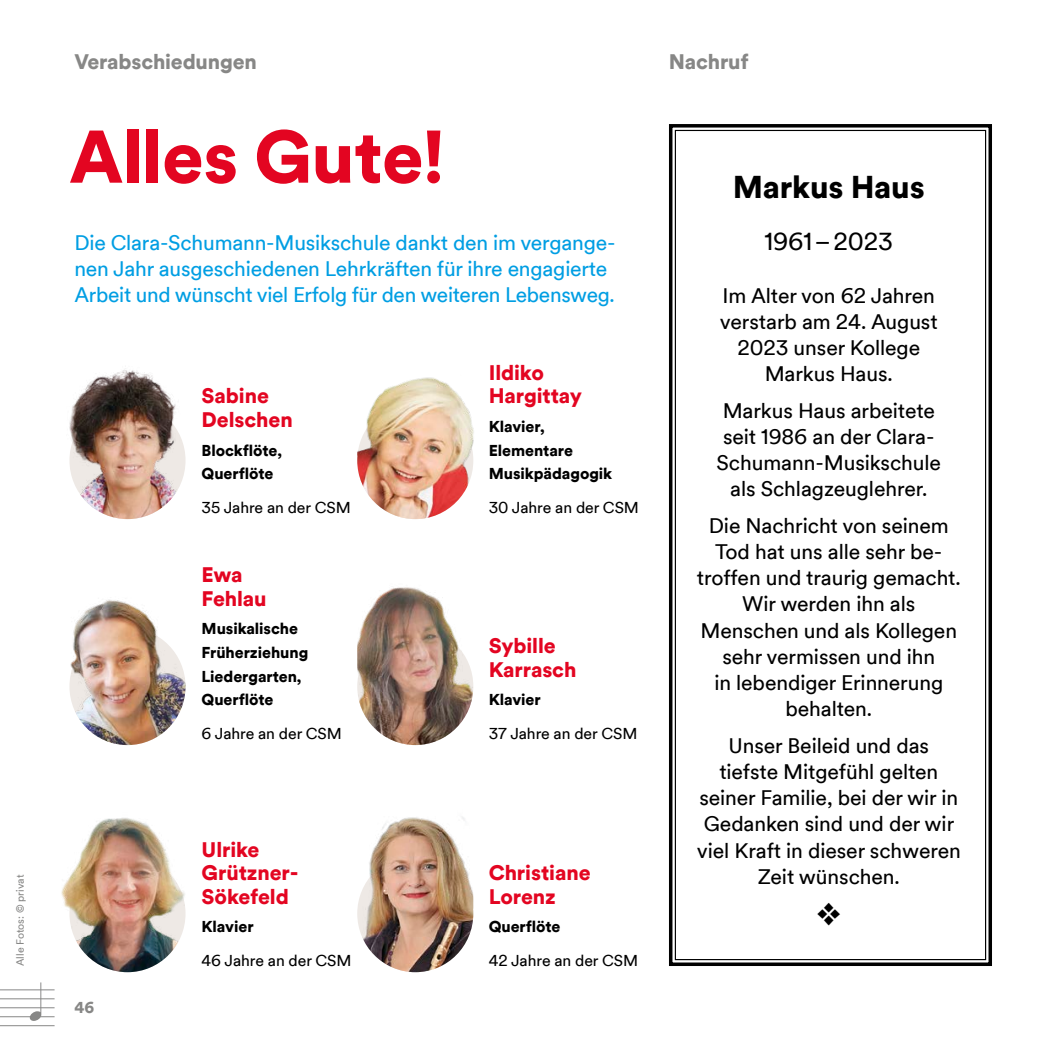
<style>
.page{position:relative;width:1042px;height:1042px;background:#fff}
.page>*{position:absolute;margin:0;border:0;box-sizing:border-box;transform-origin:0 0}
.t1{font:900 73.5px "Duesseldorf Circular TT";letter-spacing:-.01em;color:#e30521}
.t2{font:900 31.5px "Duesseldorf Circular TT";letter-spacing:-.005em;color:#000}
.t3{font:24.5px "Duesseldorf Circular TT";letter-spacing:-.005em;color:#000}
.t4{font:21px/26.2px "Duesseldorf Circular TT";letter-spacing:-.005em;color:#000;text-align:center}
.t5{font:21px/26.2px "Duesseldorf Circular TT";letter-spacing:-.01em;color:#009ee3}
.t6{font:900 21px/23.6px "Duesseldorf Circular TT";letter-spacing:-.005em;color:#e30521}
.t7{font:900 21px "Duesseldorf Circular TT";letter-spacing:-.01em;color:#878786}
.t8{font:900 15.75px/23.6px "Duesseldorf Circular TT";letter-spacing:-.005em;color:#000}
.t9{font:15.75px "Duesseldorf Circular TT";letter-spacing:-.005em;color:#000}
.t10{font:900 15.75px "Duesseldorf Circular TT";color:#878786}
.t11{font:10.5px "Duesseldorf Circular TT";color:#878786}
</style>
<div class="page">
<hr style="left:0;top:989px;width:55px;height:1px;background:#878786">
<hr style="left:0;top:998px;width:55px;height:1px;background:#878786">
<hr style="left:0;top:1007px;width:55px;height:1px;background:#878786">
<hr style="left:0;top:1016px;width:55px;height:1px;background:#878786">
<hr style="left:0;top:1025px;width:55px;height:1px;background:#878786">
<svg style="left:30px;top:982px;width:11px;height:39px"></svg>
<img style="left:69px;top:369px;width:116px;height:150px">
<img style="left:69px;top:599px;width:116px;height:146px">
<img style="left:61px;top:818px;width:124px;height:154px">
<img style="left:357px;top:377px;width:117px;height:142px">
<img style="left:357px;top:587px;width:116px;height:158px">
<img style="left:357px;top:817px;width:116px;height:155px">
<svg style="left:669px;top:124px;width:323px;height:842px"></svg>
<svg style="left:817px;top:903px;width:23px;height:22px"></svg>
<p class="t11" style="left:13px;top:966px;width:93px;rotate:-90deg">Alle Fotos: © privat</p>
<p class="t7" style="left:74px;top:47px;width:184px">Verabschiedungen</p>
<h1 class="t1" style="left:69px;top:106px;width:376px">Alles Gute!</h1>
<p class="t5" style="left:74px;top:228px;width:543px">Die Clara-Schumann-Musikschule dankt den im vergange&shy;nen Jahr ausgeschiedenen Lehrkräften für ihre engagierte<br>Arbeit und wünscht viel Erfolg für den weiteren Lebensweg.</p>
<p class="t10" style="left:74px;top:997px;width:21px">46</p>
<p class="t6" style="left:202px;top:383px;width:93px">Sabine<br>Delschen</p>
<p class="t8" style="left:202px;top:438px;width:82px">Blockflöte,<br>Querflöte</p>
<p class="t9" style="left:202px;top:497px;width:151px">35 Jahre an der CSM</p>
<p class="t6" style="left:202px;top:562px;width:67px">Ewa<br>Fehlau</p>
<p class="t8" style="left:202px;top:616px;width:108px">Musikalische<br>Früherziehung<br>Liedergarten,<br>Querflöte</p>
<p class="t9" style="left:202px;top:723px;width:142px">6 Jahre an der CSM</p>
<p class="t6" style="left:202px;top:836px;width:99px">Ulrike<br>Grützner-<br>Sökefeld</p>
<p class="t8" style="left:202px;top:914px;width:54px">Klavier</p>
<p class="t9" style="left:202px;top:950px;width:152px">46 Jahre an der CSM</p>
<p class="t6" style="left:489px;top:360px;width:95px">Ildiko<br>Hargittay</p>
<p class="t8" style="left:489px;top:414px;width:125px">Klavier,<br>Elementare<br>Musikpädagogik</p>
<p class="t9" style="left:489px;top:497px;width:152px">30 Jahre an der CSM</p>
<p class="t6" style="left:489px;top:633px;width:89px">Sybille<br>Karrasch</p>
<p class="t8" style="left:489px;top:687px;width:54px">Klavier</p>
<p class="t9" style="left:489px;top:723px;width:150px">37 Jahre an der CSM</p>
<p class="t6" style="left:489px;top:860px;width:103px">Christiane<br>Lorenz</p>
<p class="t8" style="left:489px;top:914px;width:73px">Querflöte</p>
<p class="t9" style="left:489px;top:950px;width:151px">42 Jahre an der CSM</p>
<p class="t7" style="left:669px;top:47px;width:81px">Nachruf</p>
<h2 class="t2" style="left:733px;top:165px;width:194px">Markus Haus</h2>
<p class="t3" style="left:764px;top:225px;width:130px">1961 – 2023</p>
<p class="t4" style="left:720px;top:281px;width:219px">Im Alter von 62 Jahren verstarb am 24. August<br>2023 unser Kollege<br>Markus Haus.</p>
<p class="t4" style="left:716px;top:396px;width:226px">Markus Haus arbeitete seit 1986 an der Clara-<br>Schumann-Musikschule als Schlagzeuglehrer.</p>
<p class="t4" style="left:697px;top:511px;width:265px">Die Nachricht von seinem<br>Tod hat uns alle sehr be&shy;troffen und traurig gemacht.<br>Wir werden ihn als<br>Menschen und als Kollegen sehr vermissen und ihn<br>in lebendiger Erinnerung behalten.</p>
<p class="t4" style="left:697px;top:731px;width:265px">Unser Beileid und das tiefste Mitgefühl gelten seiner Familie, bei der wir in<br>Gedanken sind und der wir viel Kraft in dieser schweren<br>Zeit wünschen.</p>
</div>
